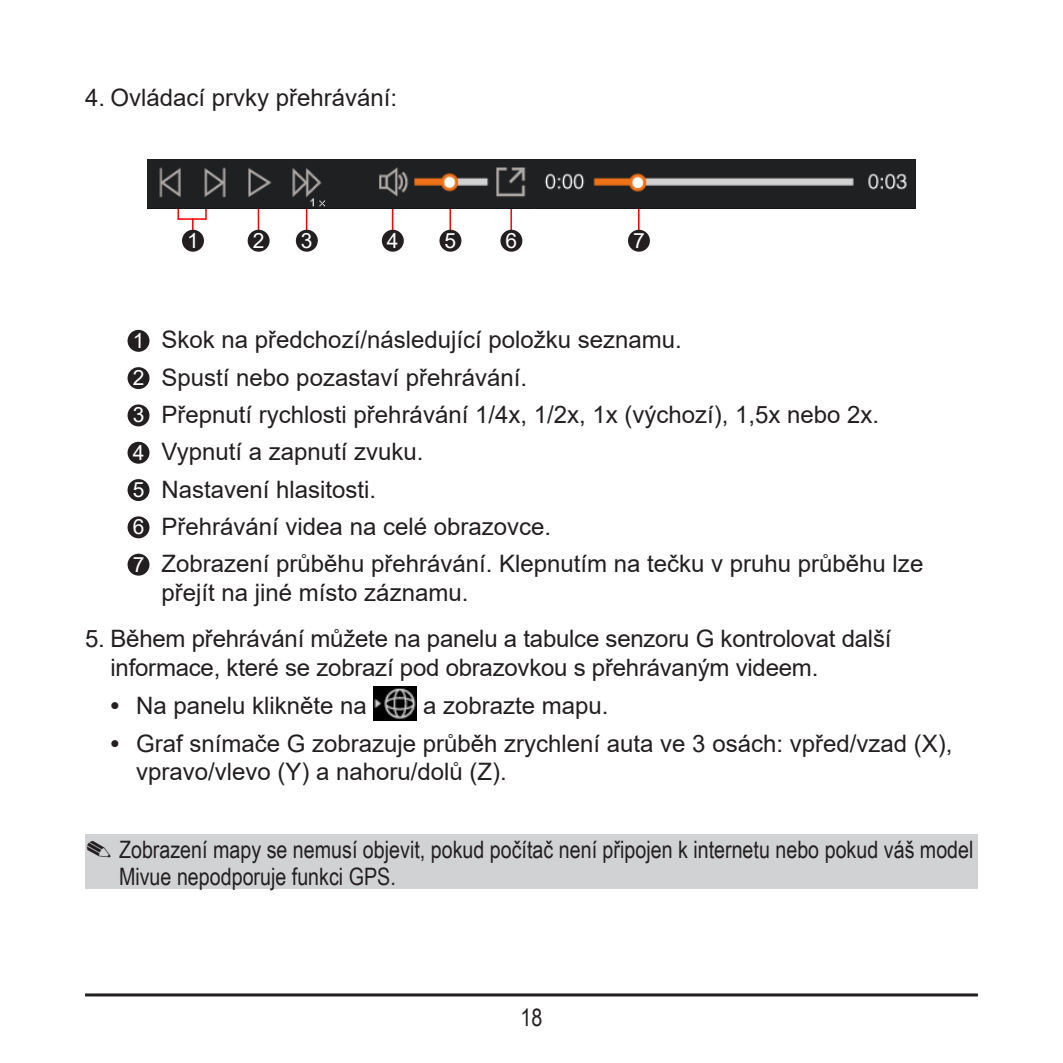
<style>
.page{position:relative;width:1063px;height:1063px;background:#fff}
.page>*{position:absolute;margin:0;border:0;box-sizing:border-box;transform-origin:0 0}
.t1{font:24px/37.2px "Arial";color:#231f20}
.t2{font:24px/27px "Arial Narrow";color:#231f20}
.t3{font:21px "Arial";color:#fff}
.s1{font-size:21px;color:#fff}
.s2{font-family:"Arial Unicode MS";font-size:30px}
</style>
<div class="page">
<hr style="left:85px;top:993px;width:893px;height:3px;background:#231f20">
<div style="left:85px;top:834px;width:893px;height:54px;background:#d1d2d4"></div>
<hr style="left:192px;top:218px;width:2px;height:29px;background:#f00">
<hr style="left:178px;top:218px;width:28px;height:2px;background:#f00">
<svg style="left:205px;top:209px;width:2px;height:11px"></svg>
<hr style="left:258px;top:195px;width:1px;height:49px;background:#f00">
<hr style="left:306px;top:195px;width:1px;height:49px;background:#f00">
<hr style="left:392px;top:195px;width:1px;height:49px;background:#f00">
<hr style="left:450px;top:195px;width:1px;height:49px;background:#f00">
<hr style="left:510px;top:195px;width:2px;height:49px;background:#f00">
<hr style="left:638px;top:195px;width:2px;height:49px;background:#f00">
<img style="left:148px;top:160px;width:767px;height:49px">
<div style="left:182px;top:230px;width:22px;height:22px;background:#231f20;border-radius:50%"></div>
<div style="left:248px;top:230px;width:22px;height:22px;background:#231f20;border-radius:50%"></div>
<div style="left:296px;top:230px;width:22px;height:22px;background:#231f20;border-radius:50%"></div>
<div style="left:382px;top:230px;width:22px;height:22px;background:#231f20;border-radius:50%"></div>
<div style="left:439px;top:230px;width:22px;height:22px;background:#231f20;border-radius:50%"></div>
<div style="left:500px;top:230px;width:22px;height:22px;background:#231f20;border-radius:50%"></div>
<div style="left:628px;top:230px;width:22px;height:22px;background:#231f20;border-radius:50%"></div>
<div style="left:128px;top:330px;width:21px;height:22px;background:#231f20;border-radius:50%"></div>
<div style="left:128px;top:367px;width:21px;height:22px;background:#231f20;border-radius:50%"></div>
<div style="left:128px;top:404px;width:21px;height:22px;background:#231f20;border-radius:50%"></div>
<div style="left:128px;top:442px;width:21px;height:22px;background:#231f20;border-radius:50%"></div>
<div style="left:128px;top:479px;width:21px;height:22px;background:#231f20;border-radius:50%"></div>
<div style="left:128px;top:516px;width:21px;height:22px;background:#231f20;border-radius:50%"></div>
<div style="left:128px;top:554px;width:21px;height:22px;background:#231f20;border-radius:50%"></div>
<img style="left:374px;top:686px;width:42px;height:34px">
<p class="t1" style="left:85px;top:78px;width:314px">4. Ovládací prvky přehrávání:</p>
<p class="t3" style="left:187px;top:226px;width:13px">1</p>
<p class="t3" style="left:253px;top:226px;width:13px">2</p>
<p class="t3" style="left:301px;top:226px;width:13px">3</p>
<p class="t3" style="left:387px;top:226px;width:13px">4</p>
<p class="t3" style="left:445px;top:226px;width:13px">5</p>
<p class="t3" style="left:506px;top:226px;width:13px">6</p>
<p class="t3" style="left:633px;top:226px;width:13px">7</p>
<p class="t1" style="left:133px;top:321px;width:792px"><span class="s1">1</span> Skok na předchozí/následující položku seznamu.<br><span class="s1">2</span> Spustí nebo pozastaví přehrávání.<br><span class="s1">3</span> Přepnutí rychlosti přehrávání 1/4x, 1/2x, 1x (výchozí), 1,5x nebo 2x.<br><span class="s1">4</span> Vypnutí a zapnutí zvuku.<br><span class="s1">5</span> Nastavení hlasitosti.<br><span class="s1">6</span> Přehrávání videa na celé obrazovce.<br><span class="s1">7</span> Zobrazení průběhu přehrávání. Klepnutím na tečku v pruhu průběhu lze</p>
<p class="t1" style="left:162px;top:574px;width:308px">přejít na jiné místo záznamu.</p>
<p class="t1" style="left:111px;top:624px;width:782px;line-height:28.8px;text-indent:-26px">5. Během přehrávání můžete na panelu a tabulce senzoru G kontrolovat další informace, které se zobrazí pod obrazovkou s přehrávaným videem.</p>
<p class="t1" style="left:111px;top:686px;width:258px">● Na panelu klikněte na</p>
<p class="t1" style="left:423px;top:686px;width:187px">a zobrazte mapu.</p>
<p class="t1" style="left:136px;top:729px;width:818px;line-height:28.8px;text-indent:-26px">● Graf snímače G zobrazuje průběh zrychlení auta ve 3 osách: vpřed/vzad (X), vpravo/vlevo (Y) a nahoru/dolů (Z).</p>
<p class="t2" style="left:119px;top:835px;width:856px;text-indent:-34px"><span class="s2">✎</span> Zobrazení mapy se nemusí objevit, pokud počítač není připojen k internetu nebo pokud váš model<br>Mivue nepodporuje funkci GPS.</p>
<p class="t2" style="left:521px;top:1003px;width:23px">18</p>
</div>
